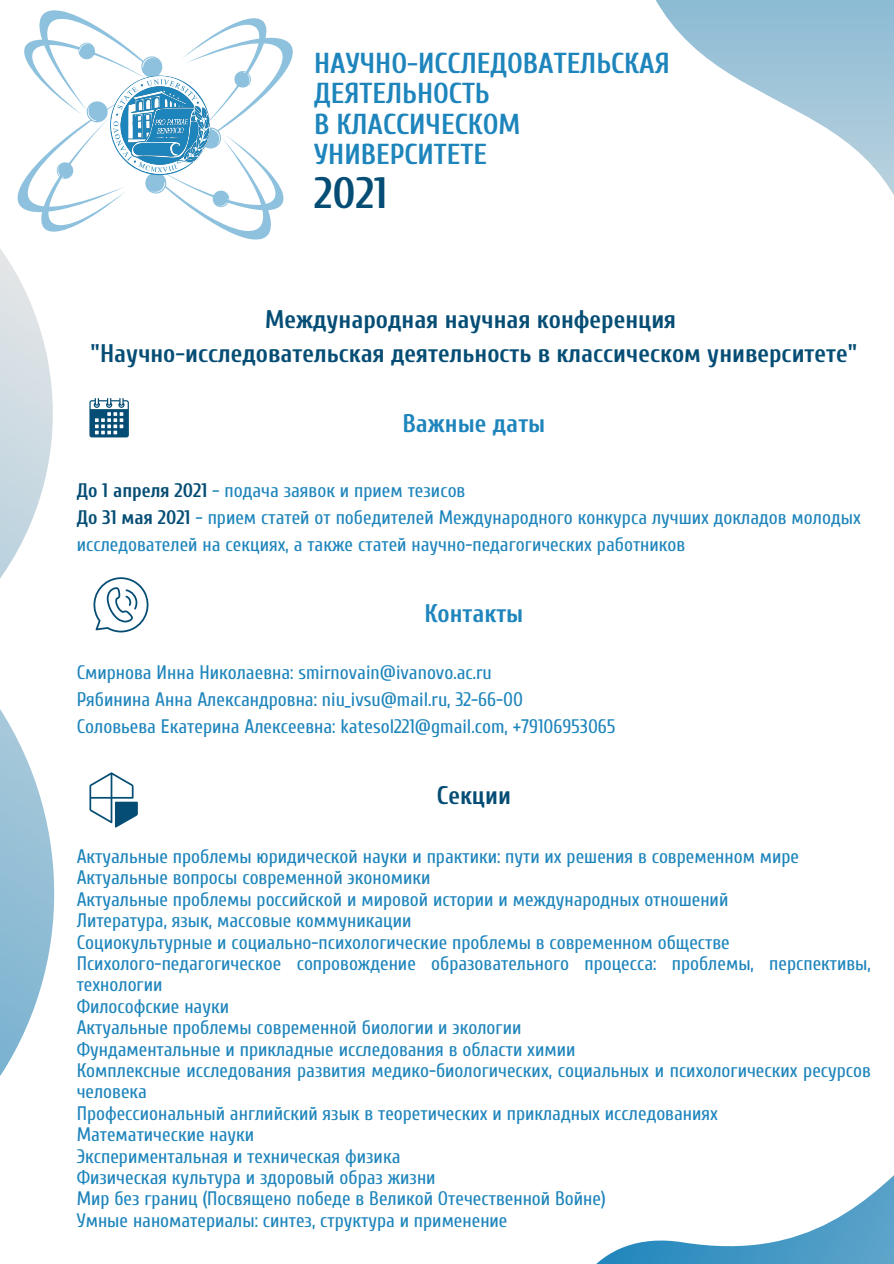
<style>
.page{position:relative;width:894px;height:1264px;background:#fff}
.page>*{position:absolute;margin:0;border:0;box-sizing:border-box;transform-origin:0 0}
.t1{font:700 43.8px "Cuprum";color:#054d74}
.t2{font:700 28.8px "Cuprum";color:#1e85bc}
.t3{font:700 25.35px "Cuprum";color:#054d74}
.t4{font:700 25.35px "Cuprum";color:#1e85bc}
.t5{font:19.5px/21.5px "Cuprum";color:#1e85bc}
.s1{font-weight:700;color:#054d74}
.s2{font-weight:700}
</style>
<div class="page">
<svg style="left:656px;top:0;width:237px;height:194px"></svg>
<svg style="left:0;top:249px;width:128px;height:827px"></svg>
<svg style="left:597px;top:1176px;width:296px;height:87px"></svg>
<svg style="left:17px;top:10px;width:276px;height:230px"></svg>
<img style="left:111px;top:76px;width:98px;height:98px">
<svg style="left:89px;top:398px;width:40px;height:39px"></svg>
<svg style="left:89px;top:772px;width:49px;height:55px"></svg>
<svg style="left:90px;top:577px;width:59px;height:55px"></svg>
<p class="t2" style="left:314px;top:47px;width:357px">НАУЧНО-ИССЛЕДОВАТЕЛЬСКАЯ</p>
<p class="t2" style="left:314px;top:77px;width:177px">ДЕЯТЕЛЬНОСТЬ</p>
<p class="t2" style="left:314px;top:108px;width:208px">В КЛАССИЧЕСКОМ</p>
<p class="t2" style="left:314px;top:138px;width:174px">УНИВЕРСИТЕТЕ</p>
<p class="t1" style="left:314px;top:169px;width:75px">2021</p>
<p class="t3" style="left:265px;top:305px;width:412px">Международная научная конференция</p>
<p class="t3" style="left:91px;top:340px;width:767px">"Научно-исследовательская деятельность в классическом университете"</p>
<p class="t4" style="left:402px;top:409px;width:144px">Важные даты</p>
<p class="t5" style="left:77px;top:479px;width:390px"><span class="s1">До 1 апреля 2021</span> <span class="s2">-</span> подача заявок и прием тезисов</p>
<p class="t5" style="left:77px;top:504px;width:785px;line-height:27px"><span class="s1">До 31 мая 2021</span> <span class="s2">-</span> прием статей от победителей Международного конкурса лучших докладов молодых исследователей на секциях, а также статей научно-педагогических работников</p>
<p class="t4" style="left:424px;top:599px;width:100px">Контакты</p>
<p class="t5" style="left:77px;top:661px;width:416px">Смирнова Инна Николаевна: smirnovain@ivanovo.ac.ru</p>
<p class="t5" style="left:77px;top:688px;width:447px">Рябинина Анна Александровна: niu_ivsu@mail.ru, 32-66-00</p>
<p class="t5" style="left:77px;top:715px;width:540px">Соловьева Екатерина Алексеевна: katesol221@gmail.com, +79106953065</p>
<p class="t3" style="left:436px;top:781px;width:76px">Секции</p>
<p class="t5" style="left:77px;top:846px;width:723px">Актуальные проблемы юридической науки и практики: пути их решения в современном мире</p>
<p class="t5" style="left:77px;top:867px;width:355px">Актуальные вопросы современной экономики</p>
<p class="t5" style="left:77px;top:888px;width:653px">Актуальные проблемы российской и мировой истории и международных отношений</p>
<p class="t5" style="left:77px;top:910px;width:336px">Литература, язык, массовые коммуникации</p>
<p class="t5" style="left:77px;top:931px;width:654px">Социокультурные и социально-психологические проблемы в современном обществе</p>
<p class="t5" style="left:77px;top:953px;width:795px">Психолого-педагогическое сопровождение образовательного процесса: проблемы, перспективы, технологии</p>
<p class="t5" style="left:77px;top:995px;width:154px">Философские науки</p>
<p class="t5" style="left:77px;top:1017px;width:446px">Актуальные проблемы современной биологии и экологии</p>
<p class="t5" style="left:77px;top:1038px;width:500px">Фундаментальные и прикладные исследования в области химии</p>
<p class="t5" style="left:77px;top:1060px;width:795px">Комплексные исследования развития медико-биологических, социальных и психологических ресурсов человека</p>
<p class="t5" style="left:77px;top:1102px;width:642px">Профессиональный английский язык в теоретических и прикладных исследованиях</p>
<p class="t5" style="left:77px;top:1124px;width:179px">Математические науки</p>
<p class="t5" style="left:77px;top:1145px;width:325px">Экспериментальная и техническая физика</p>
<p class="t5" style="left:77px;top:1167px;width:360px">Физическая культура и здоровый образ жизни</p>
<p class="t5" style="left:77px;top:1188px;width:530px">Мир без границ (Посвящено победе в Великой Отечественной Войне)</p>
<p class="t5" style="left:77px;top:1209px;width:432px">Умные наноматериалы: синтез, структура и применение</p>
</div>
